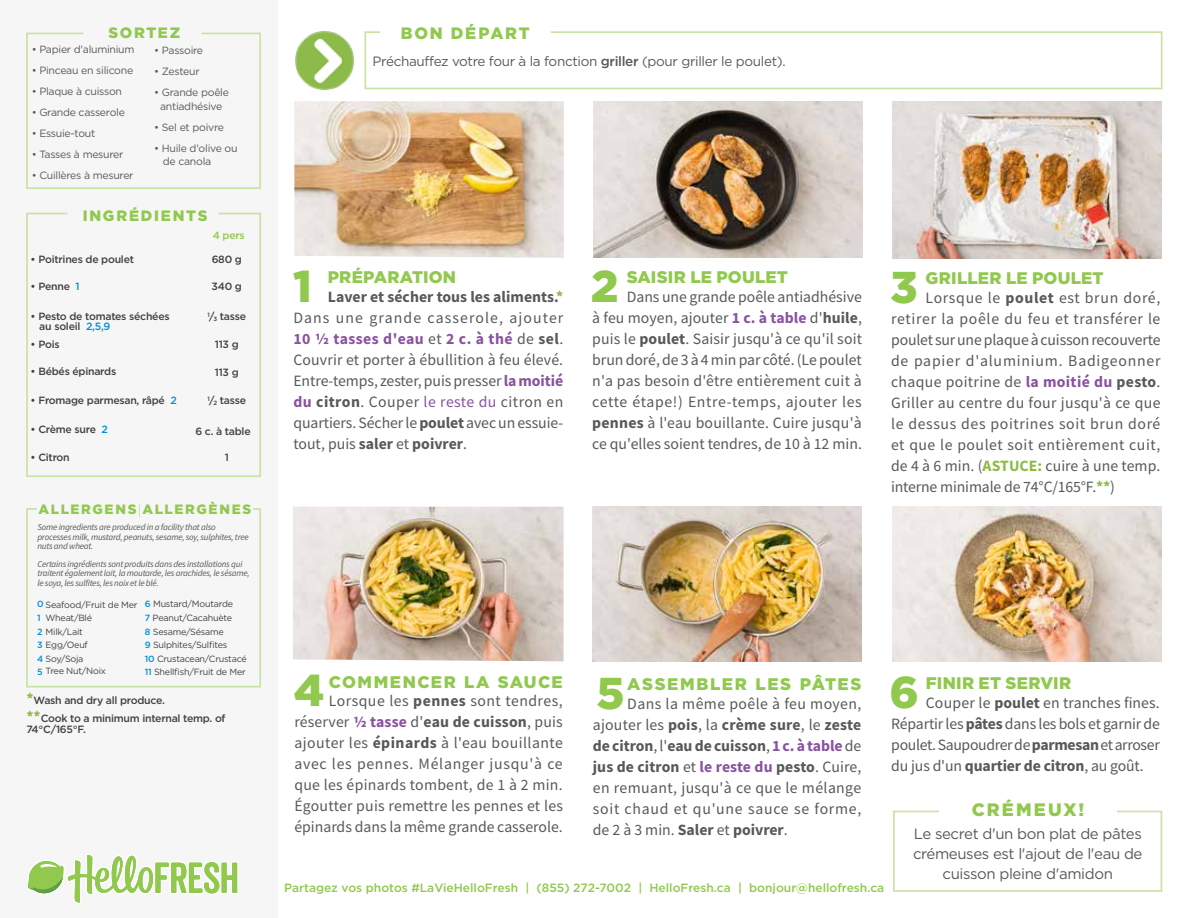
<style>
.page{position:relative;width:1188px;height:918px;background:#fff}
.page>*{position:absolute;margin:0;border:0;box-sizing:border-box;transform-origin:0 0}
.t1{font:900 44.55px "Gotham";color:#91c84e}
.t2{font:900 18px "Gotham";letter-spacing:.115em;color:#91c84e}
.t3{font:900 16.8px "Gotham";letter-spacing:.015em;color:#91c84e}
.t4{font:900 16.8px "Gotham";letter-spacing:.095em;color:#91c84e}
.t5{font:900 16.8px "Gotham";letter-spacing:.085em;color:#91c84e}
.t6{font:900 16.5px "Gotham";letter-spacing:.11em;color:#91c84e}
.t7{font:15.75px/21px "Source Sans Pro";color:#58595b;text-align:justify}
.t8{font:15px/20.1px "Gotham";letter-spacing:-.025em;color:#58595b;text-align:center}
.t9{font:900 15px "Gotham";letter-spacing:.12em;color:#91c84e}
.t10{font:13.5px "Gotham";letter-spacing:-.025em;color:#58595b}
.t11{font:900 13.5px "Gotham";letter-spacing:.125em;color:#91c84e}
.t12{font:500 12px "Gotham";color:#91c84e}
.t13{font:500 10.5px/10.5px "Gotham";letter-spacing:-.025em;color:#414042}
.t14{font:10.5px/13.5px "Gotham";letter-spacing:-.025em;color:#58595b;text-align:center}
.t15{font:500 10.5px "Gotham";color:#91c84e}
.t16{font:italic 9px/9.8px "Source Sans Pro";letter-spacing:-.025em;color:#58595b}
.t17{font:9px/13.5px "Gotham";letter-spacing:-.025em;color:#414042}
.t18{font:500 9px "Gotham";color:#008fd5}
.s1{font-size:6.15px}
.s2{color:#008fd5}
.s3{font-family:"Source Sans Pro";font-weight:200}
.s4{font-weight:500;color:#008fd5}
.s5{font-family:"Source Sans Pro";font-weight:700;font-size:15.75px;color:#8cba42}
.s6{font-weight:500}
.s7{font-weight:700}
.s8{font-weight:700;color:#8cba42}
.s9{font-weight:700;color:#8953a0}
.s10{color:#8953a0}
</style>
<div class="page">
<div style="left:0;top:0;width:278px;height:918px;background:#f6f6f6"></div>
<img style="left:294px;top:101px;width:270px;height:157px">
<img style="left:593px;top:101px;width:269px;height:157px">
<img style="left:593px;top:507px;width:269px;height:154px">
<img style="left:892px;top:507px;width:269px;height:154px">
<img style="left:293px;top:507px;width:270px;height:154px">
<img style="left:892px;top:102px;width:269px;height:156px">
<svg style="left:26px;top:32px;width:235px;height:157px"></svg>
<svg style="left:26px;top:212px;width:235px;height:265px"></svg>
<svg style="left:893px;top:810px;width:270px;height:82px"></svg>
<div style="left:940px;top:802px;width:177px;height:27px;background:#fff"></div>
<img style="left:295px;top:31px;width:70px;height:58px">
<svg style="left:26px;top:508px;width:235px;height:180px"></svg>
<div style="left:37px;top:504px;width:216px;height:19px;background:#f6f6f6"></div>
<div style="left:365px;top:31px;width:797px;height:58px;border:2px solid #cae2a3"></div>
<div style="left:380px;top:26px;width:171px;height:17px;background:#fff"></div>
<svg style="left:27px;top:855px;width:211px;height:48px"></svg>
<p class="t9" style="left:108px;top:24px;width:73px">SORTEZ</p>
<p class="t14" style="left:32px;top:42px;width:104px">• Papier d'aluminium</p>
<p class="t14" style="left:32px;top:63px;width:103px">• Pinceau en silicone</p>
<p class="t14" style="left:32px;top:84px;width:92px">• Plaque à cuisson</p>
<p class="t14" style="left:32px;top:105px;width:95px">• Grande casserole</p>
<p class="t14" style="left:32px;top:126px;width:65px">• Essuie-tout</p>
<p class="t14" style="left:32px;top:147px;width:93px">• Tasses à mesurer</p>
<p class="t14" style="left:32px;top:168px;width:103px">• Cuillères à mesurer</p>
<p class="t9" style="left:83px;top:207px;width:126px">INGRÉDIENTS</p>
<p class="t13" style="left:31px;top:254px;width:105px">• Poitrines de poulet</p>
<p class="t13" style="left:212px;top:254px;width:32px">680 g</p>
<p class="t13" style="left:212px;top:281px;width:32px">340 g</p>
<p class="t13" style="left:208px;top:311px;width:40px"><sup>1</sup>/<span class="s1">3</span> tasse</p>
<p class="t13" style="left:215px;top:339px;width:25px">113 g</p>
<p class="t13" style="left:215px;top:367px;width:25px">113 g</p>
<p class="t13" style="left:208px;top:395px;width:40px"><sup>1</sup>/<span class="s1">2</span> tasse</p>
<p class="t13" style="left:195px;top:425px;width:57px">6 c. à table</p>
<p class="t13" style="left:225px;top:452px;width:6px">1</p>
<p class="t14" style="left:154px;top:43px;width:50px">• Passoire</p>
<p class="t14" style="left:154px;top:64px;width:47px">• Zesteur</p>
<p class="t14" style="left:154px;top:85px;width:76px">• Grande poêle antiadhésive</p>
<p class="t14" style="left:154px;top:120px;width:71px">• Sel et poivre</p>
<p class="t14" style="left:163px;top:141px;width:76px;text-align:left;text-indent:-9px">• Huile d'olive ou de canola</p>
<p class="t15" style="left:213px;top:229px;width:33px">4 pers</p>
<p class="t13" style="left:31px;top:281px;width:51px">• Penne <span class="s2">1</span></p>
<p class="t13" style="left:39px;top:310px;width:132px;text-indent:-9px">• Pesto de tomates séchées au soleil <span class="s2">2,5,9</span></p>
<p class="t13" style="left:31px;top:339px;width:31px">• Pois</p>
<p class="t13" style="left:31px;top:366px;width:87px">• Bébés épinards</p>
<p class="t13" style="left:31px;top:395px;width:148px">• Fromage parmesan, râpé <span class="s2">2</span></p>
<p class="t13" style="left:31px;top:424px;width:79px">• Crème sure <span class="s2">2</span></p>
<p class="t13" style="left:31px;top:452px;width:41px">• Citron</p>
<p class="t11" style="left:39px;top:502px;width:214px">ALLERGENS<span class="s3">|</span>ALLERGÈNES</p>
<p class="t16" style="left:37px;top:522px;width:213px">Some ingredients are produced in a facility that also processes milk, mustard, peanuts, sesame, soy, sulphites, tree nuts and wheat.</p>
<p class="t16" style="left:37px;top:559px;width:214px">Certains ingrédients sont produits dans des installations qui traitent également lait, la moutarde, les arachides, le sésame, le soya, les sulfites, les noix et le blé.</p>
<p class="t17" style="left:37px;top:597px;width:102px"><span class="s4">0</span> Seafood/Fruit de Mer</p>
<p class="t17" style="left:46px;top:611px;width:48px">Wheat/Blé</p>
<p class="t17" style="left:37px;top:625px;width:47px"><span class="s4">2</span> Milk/Lait</p>
<p class="t17" style="left:37px;top:638px;width:52px"><span class="s4">3</span> Egg/Oeuf</p>
<p class="t17" style="left:37px;top:652px;width:48px"><span class="s4">4</span> Soy/Soja</p>
<p class="t17" style="left:46px;top:664px;width:62px">Tree Nut/Noix</p>
<p class="t17" style="left:145px;top:597px;width:103px"><span class="s4">6</span> Mustard/Moutarde<br><span class="s4">7</span> Peanut/Cacahuète<br><span class="s4">8</span> Sesame/Sésame<br><span class="s4">9</span> Sulphites/Sulfites<br><span class="s4">10</span> Crustacean/Crustacé<br><span class="s4">11</span> Shellfish/Fruit de Mer</p>
<p class="t18" style="left:37px;top:612px;width:5px">1</p>
<p class="t18" style="left:37px;top:666px;width:7px">5</p>
<p class="t13" style="left:26px;top:691px;width:201px;line-height:18px"><span class="s5">*</span>Wash and dry all produce.<br><span class="s5">**</span>Cook to a minimum internal temp. of</p>
<p class="t13" style="left:26px;top:723px;width:61px">74°C/165°F.</p>
<p class="t6" style="left:401px;top:24px;width:131px">BON DÉPART</p>
<p class="t10" style="left:373px;top:52px;width:415px">Préchauffez votre four à la fonction <span class="s6">griller</span> (pour griller le poulet).</p>
<h1 class="t1" style="left:293px;top:260px;width:20px">1</h1>
<p class="t3" style="left:328px;top:267px;width:130px">PRÉPARATION</p>
<p class="t7" style="left:293px;top:286px;width:272px;text-indent:34px"><span class="s7">Laver et sécher tous les aliments.</span><span class="s8">* </span>Dans une grande casserole, ajouter <span class="s9">10 1/2 tasses d'eau</span> et <span class="s9">2 c. à thé</span> de <span class="s7">sel</span>.<br>Couvrir et porter à ébullition à feu élevé.<br>Entre-temps, zester, puis presser <span class="s9">la moitié du</span> <span class="s7">citron</span>. Couper <span class="s10">le reste du</span> citron en quartiers. Sécher le <span class="s7">poulet</span> avec un essuie&shy;tout, puis <span class="s7">saler</span> et <span class="s7">poivrer</span>.</p>
<h1 class="t1" style="left:591px;top:260px;width:29px">2</h1>
<p class="t3" style="left:627px;top:267px;width:163px">SAISIR LE POULET</p>
<p class="t7" style="left:592px;top:286px;width:271px;text-indent:34px">Dans une grande poêle antiadhésive à feu moyen, ajouter <span class="s9">1 c. à table</span> d'<span class="s7">huile</span>, puis le <span class="s7">poulet</span>. Saisir jusqu'à ce qu'il soit brun doré, de 3 à 4 min par côté. (Le poulet n'a pas besoin d'être entièrement cuit à cette étape!) Entre-temps, ajouter les <span class="s7">pennes</span> à l'eau bouillante. Cuire jusqu'à ce qu'elles soient tendres, de 10 à 12 min.</p>
<h1 class="t1" style="left:890px;top:262px;width:29px">3</h1>
<p class="t3" style="left:926px;top:269px;width:180px">GRILLER LE POULET</p>
<p class="t7" style="left:891px;top:287px;width:271px;text-indent:34px">Lorsque le <span class="s7">poulet</span> est brun doré, retirer la poêle du feu et transférer le poulet sur une plaque à cuisson recouverte de papier d'aluminium. Badigeonner chaque poitrine de <span class="s9">la moitié du</span> <span class="s7">pesto</span>.<br>Griller au centre du four jusqu'à ce que le dessus des poitrines soit brun doré et que le poulet soit entièrement cuit, de 4 à 6 min. (<span class="s8">ASTUCE:</span> cuire à une temp. interne minimale de 74°C/165°F.<span class="s8">**</span>)</p>
<h1 class="t1" style="left:294px;top:665px;width:32px">4</h1>
<p class="t5" style="left:329px;top:672px;width:236px">COMMENCER LA SAUCE</p>
<h1 class="t1" style="left:597px;top:668px;width:30px">5</h1>
<p class="t4" style="left:627px;top:675px;width:236px">ASSEMBLER LES PÂTES</p>
<h1 class="t1" style="left:889px;top:666px;width:31px">6</h1>
<p class="t3" style="left:926px;top:674px;width:147px">FINIR ET SERVIR</p>
<p class="t7" style="left:294px;top:691px;width:270px;text-indent:34px">Lorsque les <span class="s7">pennes</span> sont tendres, réserver <span class="s9">1/2 tasse</span> d'<span class="s7">eau de cuisson</span>, puis ajouter les <span class="s7">épinards</span> à l'eau bouillante avec les pennes. Mélanger jusqu'à ce que les épinards tombent, de 1 à 2 min.<br>Égoutter puis remettre les pennes et les épinards dans la même grande casserole.</p>
<p class="t7" style="left:891px;top:692px;width:270px;text-indent:34px">Couper le <span class="s7">poulet</span> en tranches fines.<br>Répartir les <span class="s7">pâtes</span> dans les bols et garnir de poulet. Saupoudrer de <span class="s7">parmesan</span> et arroser du jus d'un <span class="s7">quartier de citron</span>, au goût.</p>
<p class="t7" style="left:593px;top:693px;width:270px;text-indent:35px">Dans la même poêle à feu moyen, ajouter les <span class="s7">pois</span>, la <span class="s7">crème sure</span>, le <span class="s7">zeste de citron</span>, l'<span class="s7">eau de cuisson</span>, <span class="s9">1 c. à table</span> de <span class="s7">jus de citron</span> et <span class="s9">le reste du</span> <span class="s7">pesto</span>. Cuire, en remuant, jusqu'à ce que le mélange soit chaud et qu'une sauce se forme, de 2 à 3 min. <span class="s7">Saler</span> et <span class="s7">poivrer</span>.</p>
<p class="t2" style="left:972px;top:800px;width:114px">CRÉMEUX!</p>
<p class="t8" style="left:913px;top:823px;width:231px">Le secret d'un bon plat de pâtes crémeuses est l'ajout de l'eau de cuisson pleine d'amidon</p>
<p class="t12" style="left:284px;top:880px;width:602px">Partagez vos photos #LaVieHelloFresh | (855) 272-7002 | HelloFresh.ca | bonjour@hellofresh.ca</p>
</div>
